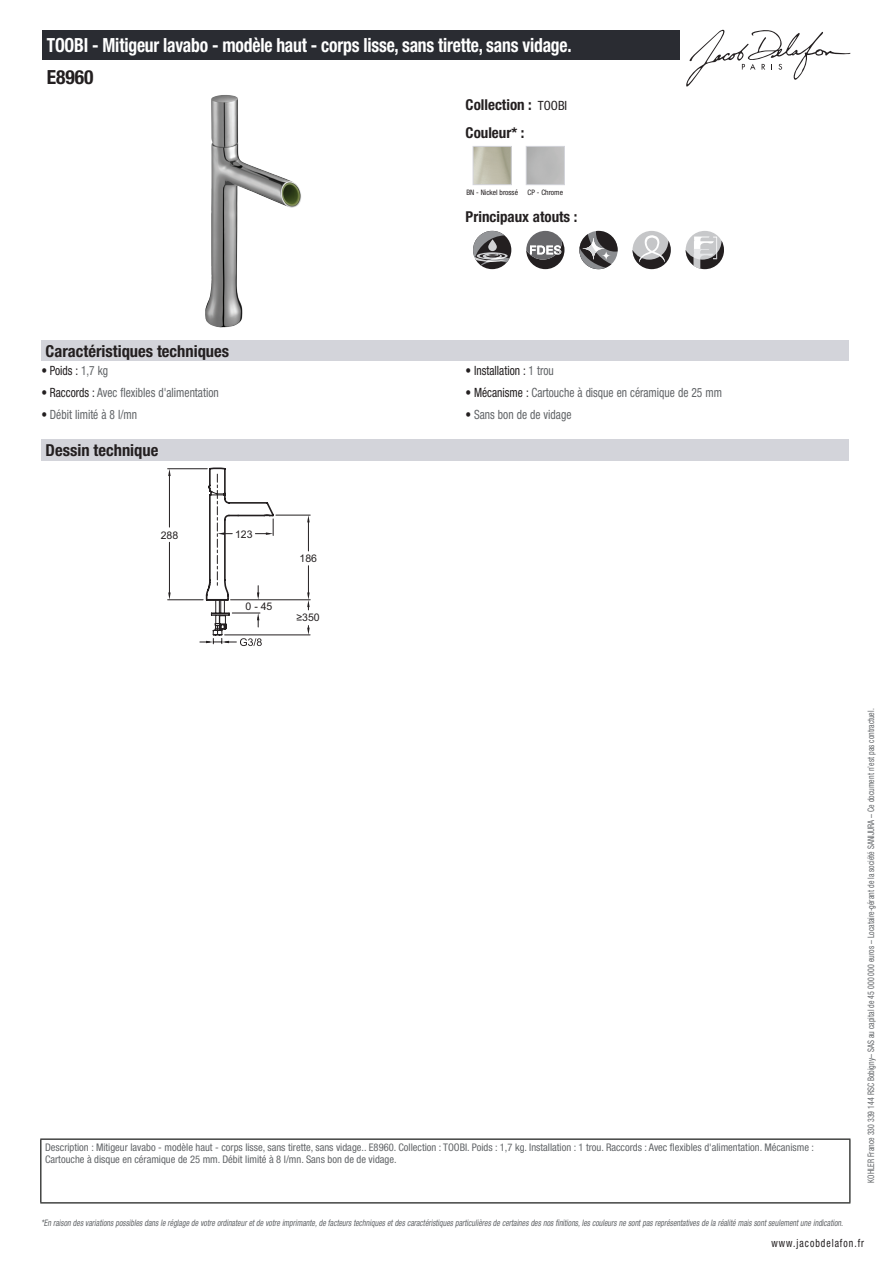
<style>
.page{position:relative;width:893px;height:1263px;background:#fff}
.page>*{position:absolute;margin:0;border:0;box-sizing:border-box;transform-origin:0 0}
.t1{font:700 condensed 19.5px "Helvetica Neue LT Std";letter-spacing:-.01em;color:#fff;scale:.9 1}
.t2{font:700 condensed 19.5px "Helvetica Neue LT Std";color:#231f20}
.t3{font:700 condensed 16.5px "Helvetica Neue LT Std";color:#231f20}
.t4{font:700 condensed 15px/27.8px "Helvetica Neue LT Std";color:#231f20}
.t5{font:condensed 12.75px "Helvetica Neue LT Std";color:#626568;scale:.9 1}
.t6{font:condensed 12.75px "Helvetica Neue LT Std";color:#231f20;scale:.9 1}
.t7{font:condensed 11.25px "Helvetica Neue LT Std";letter-spacing:.1em;color:#231f20;scale:.87 1}
.t8{font:condensed 10.5px/12px "Helvetica Neue LT Std";color:#626568}
.t9{font:10.5px "Arial";color:#231f20}
.t10{font:italic condensed 9px "Helvetica Neue LT Std";color:#626568;scale:.87 1}
.t11{font:condensed 9px "Helvetica Neue LT Std";color:#626568;scale:.87 1}
.t12{font:condensed 7.5px "Helvetica Neue LT Std";color:#231f20}
.s1{font-weight:400;font-size:12.75px}
.s2{color:#626568}
.s3{color:#231f20}
</style>
<div class="page">
<svg style="left:686px;top:30px;width:164px;height:57px"></svg>
<img style="left:205px;top:95px;width:96px;height:233px">
<img style="left:475px;top:148px;width:35px;height:35px">
<div style="left:473px;top:146px;width:39px;height:39px;border:1px solid #d3d4da"></div>
<div style="left:526px;top:146px;width:39px;height:39px;border:1px solid #d3d4da"></div>
<div style="left:473px;top:231px;width:38px;height:38px;background:#231f20;border-radius:50%"></div>
<svg style="left:473px;top:231px;width:36px;height:35px"></svg>
<svg style="left:526px;top:231px;width:38px;height:38px"></svg>
<svg style="left:579px;top:231px;width:39px;height:38px"></svg>
<div style="left:632px;top:231px;width:39px;height:38px;background:#c5c6c8;border-radius:50%"></div>
<svg style="left:632px;top:235px;width:39px;height:34px"></svg>
<svg style="left:686px;top:231px;width:38px;height:38px"></svg>
<svg style="left:686px;top:237px;width:38px;height:32px"></svg>
<div style="left:41px;top:340px;width:808px;height:21px;background:#d3d4da"></div>
<div style="left:41px;top:440px;width:808px;height:21px;background:#d3d4da"></div>
<svg style="left:167px;top:467px;width:144px;height:179px"></svg>
<div style="left:43px;top:30px;width:637px;height:30px;background:#2a2c32"></div>
<hr style="left:40px;top:1138px;width:810px;height:2px;background:#040503">
<hr style="left:40px;top:1140px;width:1px;height:62px;background:#040503">
<hr style="left:849px;top:1140px;width:1px;height:62px;background:#040503">
<hr style="left:40px;top:1202px;width:810px;height:1px;background:#040503">
<h1 class="t1" style="left:47px;top:33px;width:585px">TOOBI - Mitigeur lavabo - modèle haut - corps lisse, sans tirette, sans vidage.</h1>
<h1 class="t2" style="left:47px;top:65px;width:48px">E8960</h1>
<h3 class="t4" style="left:466px;top:90px;width:103px">Collection : <span class="s1">TOOBI<br></span>Couleur* :</h3>
<p class="t12" style="left:466px;top:188px;width:53px">BN - Nickel brossé</p>
<p class="t12" style="left:528px;top:188px;width:37px">CP - Chrome</p>
<h3 class="t4" style="left:466px;top:203px;width:113px">Principaux atouts :</h3>
<h2 class="t3" style="left:46px;top:341px;width:185px">Caractéristiques techniques</h2>
<p class="t6" style="left:41px;top:363px;width:76px">• Poids : <span class="s2">1,7 kg</span></p>
<p class="t6" style="left:466px;top:363px;width:100px">• Installation : <span class="s2">1 trou</span></p>
<p class="t5" style="left:41px;top:385px;width:199px"><span class="s3">• Raccords :</span> Avec flexibles d'alimentation</p>
<p class="t5" style="left:466px;top:385px;width:286px"><span class="s3">• Mécanisme :</span> Cartouche à disque en céramique de 25 mm</p>
<p class="t5" style="left:41px;top:407px;width:108px"><span class="s3">•</span> Débit limité à 8 l/mn</p>
<p class="t5" style="left:466px;top:407px;width:119px"><span class="s3">•</span> Sans bon de de vidage</p>
<h2 class="t3" style="left:46px;top:440px;width:114px">Dessin technique</h2>
<p class="t9" style="left:161px;top:528px;width:19px">288</p>
<p class="t9" style="left:235px;top:527px;width:19px">123</p>
<p class="t9" style="left:246px;top:600px;width:28px">0 - 45</p>
<p class="t9" style="left:299px;top:551px;width:19px">186</p>
<p class="t9" style="left:296px;top:611px;width:25px">≥350</p>
<p class="t8" style="left:45px;top:1141px;width:770px">Description : Mitigeur lavabo - modèle haut - corps lisse, sans tirette, sans vidage.. E8960. Collection : TOOBI. Poids : 1,7 kg. Installation : 1 trou. Raccords : Avec flexibles d'alimentation. Mécanisme :<br>Cartouche à disque en céramique de 25 mm. Débit limité à 8 l/mn. Sans bon de de vidage.</p>
<p class="t11" style="left:866px;top:1183px;width:547px;rotate:-90deg">KOHLER France 330 339 144 RSC Bobigny– SAS au capital de 45 000 000 euros – Locataire-gérant de la société SANIJURA – Ce document n’est pas contractuel.</p>
<p class="t10" style="left:41px;top:1217px;width:925px">*En raison desvariationspossiblesdansle réglage de votre ordinateuretde votre imprimante,de facteurstechniquesetdescaractéristiquesparticulièresde certainesdesnosfinitions,lescouleursne sontpasreprésentativesde la réalité maissontseulementune indication.</p>
<p class="t7" style="left:772px;top:1237px;width:108px">www.jacobdelafon.fr</p>
</div>
